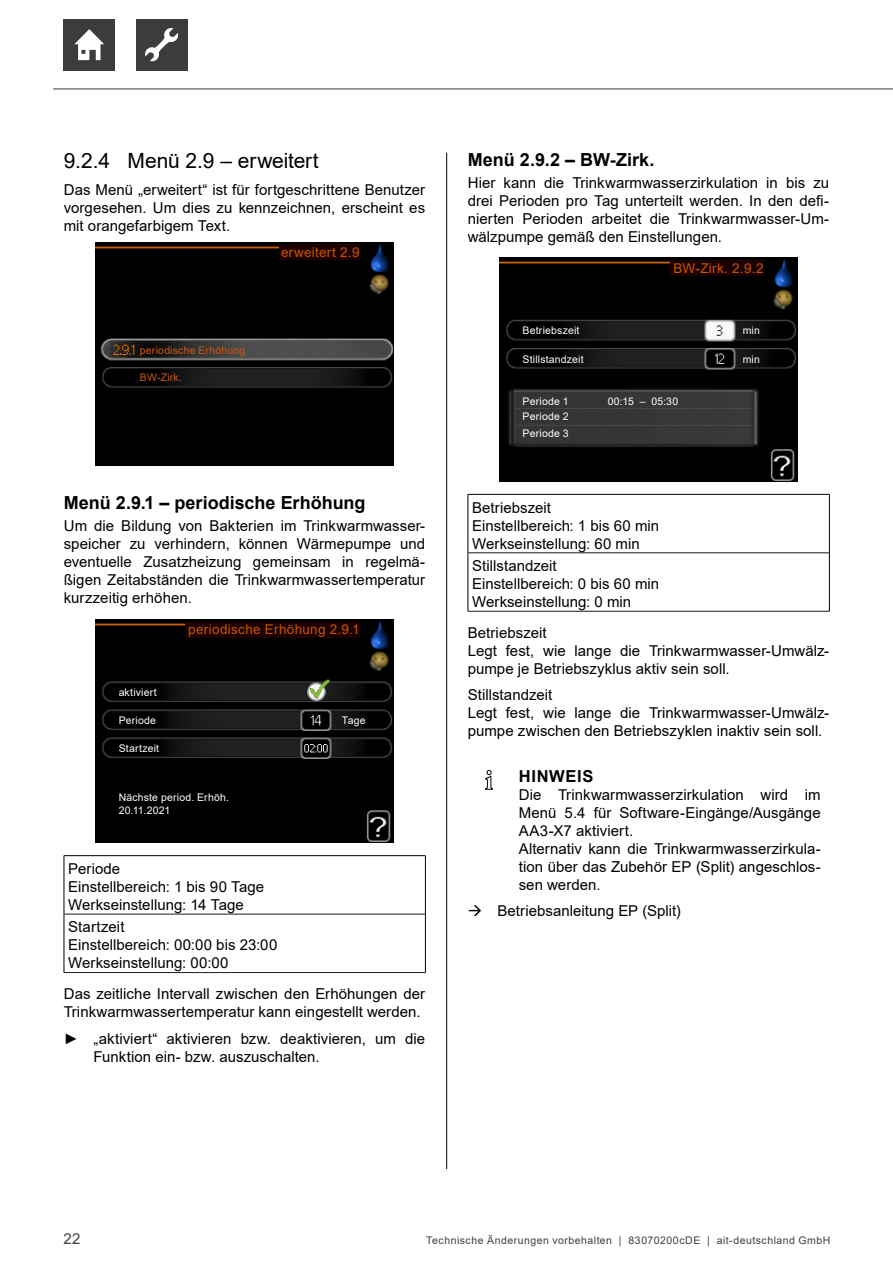
<style>
.page{position:relative;width:893px;height:1263px;background:#fff}
.page>*{position:absolute;margin:0;border:0;box-sizing:border-box;transform-origin:0 0}
.t1{font:21px "Arial";letter-spacing:-.005em;color:#000}
.t2{font:700 18px "Arial";color:#000}
.t3{font:700 16.5px "Arial";letter-spacing:.045em;color:#000}
.t4{font:15px/18px "Arial";letter-spacing:.005em;color:#000}
.t5{font:15px "Arial";color:#3d3e3d}
.t6{font:13.5px "Arial";letter-spacing:.025em;color:#c85800}
.t7{font:10.5px/17px "Arial";letter-spacing:.015em;color:#fff}
.t8{font:10.5px "Arial";letter-spacing:.045em;color:#3d3e3d}
.t9{font:10.5px "Arial";letter-spacing:.015em;color:#c85916}
</style>
<div class="page">
<div style="left:64px;top:19px;width:51px;height:51px;background:#3c3c3b"></div>
<svg style="left:74px;top:29px;width:30px;height:31px"></svg>
<div style="left:136px;top:19px;width:51px;height:51px;background:#3c3c3b"></div>
<svg style="left:145px;top:28px;width:33px;height:33px"></svg>
<hr style="left:53px;top:89px;width:840px;height:1px;background:#3d3e3d">
<img style="left:95px;top:242px;width:299px;height:224px">
<div style="left:279px;top:245px;width:81px;height:15px;background:#1d0002"></div>
<img style="left:95px;top:619px;width:299px;height:224px">
<div style="left:185px;top:622px;width:175px;height:15px;background:#1d0002"></div>
<hr style="left:64px;top:855px;width:362px;height:1px;background:#000">
<hr style="left:64px;top:856px;width:1px;height:58px;background:#000">
<hr style="left:425px;top:856px;width:1px;height:58px;background:#000">
<hr style="left:64px;top:914px;width:1px;height:58px;background:#000">
<hr style="left:425px;top:914px;width:1px;height:58px;background:#000">
<hr style="left:64px;top:914px;width:361px;height:1px;background:#1d1d1b">
<hr style="left:64px;top:972px;width:362px;height:1px;background:#1d1d1b">
<img style="left:499px;top:258px;width:298px;height:223px">
<div style="left:670px;top:260px;width:93px;height:16px;background:#1d0002"></div>
<hr style="left:468px;top:494px;width:362px;height:1px;background:#000">
<hr style="left:468px;top:494px;width:1px;height:59px;background:#000">
<hr style="left:829px;top:494px;width:1px;height:59px;background:#000">
<hr style="left:468px;top:553px;width:1px;height:58px;background:#000">
<hr style="left:829px;top:553px;width:1px;height:58px;background:#000">
<hr style="left:468px;top:552px;width:361px;height:1px;background:#1d1d1b">
<hr style="left:468px;top:611px;width:362px;height:1px;background:#1d1d1b">
<svg style="left:485px;top:769px;width:8px;height:21px"></svg>
<hr style="left:446px;top:153px;width:1px;height:1016px;background:#000">
<h1 class="t1" style="left:64px;top:146px;width:256px">9.2.4 Menü 2.9 – erweitert</h1>
<p class="t4" style="left:64px;top:180px;width:363px;text-align:justify">Das Menü „erweitert“ ist für fortgeschrittene Benutzer vorgesehen. Um dies zu kennzeichnen, erscheint es mit orangefarbigem Text.</p>
<p class="t6" style="left:281px;top:243px;width:80px">erweitert 2.9</p>
<p class="t9" style="left:140px;top:343px;width:107px">periodische Erhöhung</p>
<p class="t9" style="left:140px;top:370px;width:44px">BW-Zirk.</p>
<p class="t2" style="left:64px;top:490px;width:303px">Menü 2.9.1 – periodische Erhöhung</p>
<p class="t4" style="left:64px;top:517px;width:363px;text-align:justify">Um die Bildung von Bakterien im Trinkwarmwasser&shy;speicher zu verhindern, können Wärmepumpe und eventuelle Zusatzheizung gemeinsam in regelmä&shy;ßigen Zeitabständen die Trinkwarmwassertemperatur kurzzeitig erhöhen.</p>
<p class="t6" style="left:188px;top:620px;width:173px">periodische Erhöhung 2.9.1</p>
<p class="t7" style="left:119px;top:683px;width:40px">aktiviert</p>
<p class="t7" style="left:119px;top:712px;width:39px">Periode</p>
<p class="t7" style="left:119px;top:740px;width:42px">Startzeit</p>
<p class="t7" style="left:119px;top:789px;width:112px">Nächste period. Erhöh.</p>
<p class="t7" style="left:119px;top:801px;width:53px">20.11.2021</p>
<p class="t7" style="left:342px;top:712px;width:25px">Tage</p>
<p class="t4" style="left:68px;top:859px;width:198px">Periode<br>Einstellbereich: 1 bis 90 Tage<br>Werkseinstellung: 14 Tage</p>
<p class="t4" style="left:68px;top:918px;width:211px">Startzeit<br>Einstellbereich: 00:00 bis 23:00<br>Werkseinstellung: 00:00</p>
<p class="t4" style="left:64px;top:985px;width:363px">Das zeitliche Intervall zwischen den Erhöhungen der<br>Trinkwarmwassertemperatur kann eingestellt werden.</p>
<p class="t4" style="left:94px;top:1029px;width:333px;text-indent:-30px">► „aktiviert“ aktivieren bzw. deaktivieren, um die<br>Funktion ein- bzw. auszuschalten.</p>
<p class="t2" style="left:468px;top:147px;width:188px">Menü 2.9.2 – BW-Zirk.</p>
<p class="t4" style="left:468px;top:174px;width:363px;text-align:justify">Hier kann die Trinkwarmwasserzirkulation in bis zu drei Perioden pro Tag unterteilt werden. In den defi&shy;nierten Perioden arbeitet die Trinkwarmwasser-Um&shy;wälzpumpe gemäß den Einstellungen.</p>
<p class="t6" style="left:673px;top:259px;width:92px">BW-Zirk. 2.9.2</p>
<p class="t7" style="left:523px;top:322px;width:58px">Betriebszeit</p>
<p class="t7" style="left:523px;top:351px;width:63px">Stillstandzeit</p>
<p class="t7" style="left:523px;top:392px;width:48px">Periode 1</p>
<p class="t7" style="left:523px;top:408px;width:48px">Periode 2<br>Periode 3</p>
<p class="t7" style="left:608px;top:392px;width:72px">00:15 – 05:30</p>
<p class="t7" style="left:743px;top:322px;width:19px">min</p>
<p class="t7" style="left:743px;top:351px;width:19px">min</p>
<p class="t4" style="left:472px;top:498px;width:189px">Betriebszeit<br>Einstellbereich: 1 bis 60 min<br>Werkseinstellung: 60 min</p>
<p class="t4" style="left:472px;top:557px;width:189px">Stillstandzeit<br>Einstellbereich: 0 bis 60 min<br>Werkseinstellung: 0 min</p>
<p class="t4" style="left:468px;top:624px;width:363px">Betriebszeit<br>Legt fest, wie lange die Trinkwarmwasser-Umwälz&shy;pumpe je Betriebszyklus aktiv sein soll.</p>
<p class="t4" style="left:468px;top:686px;width:363px">Stillstandzeit<br>Legt fest, wie lange die Trinkwarmwasser-Umwälz&shy;pumpe zwischen den Betriebszyklen inaktiv sein soll.</p>
<p class="t3" style="left:519px;top:764px;width:76px">HINWEIS</p>
<p class="t4" style="left:519px;top:785px;width:303px">Die Trinkwarmwasserzirkulation wird im Menü 5.4 für Software-Eingänge/Ausgänge AA3-X7 aktiviert.<br>Alternativ kann die Trinkwarmwasserzirkula&shy;tion über das Zubehör EP (Split) angeschlos&shy;sen werden.</p>
<p class="t4" style="left:497px;top:902px;width:185px">Betriebsanleitung EP (Split)</p>
<p class="t5" style="left:64px;top:1228px;width:19px">22</p>
<p class="t8" style="left:426px;top:1233px;width:406px">Technische Änderungen vorbehalten | 83070200cDE | ait-deutschland GmbH</p>
</div>
